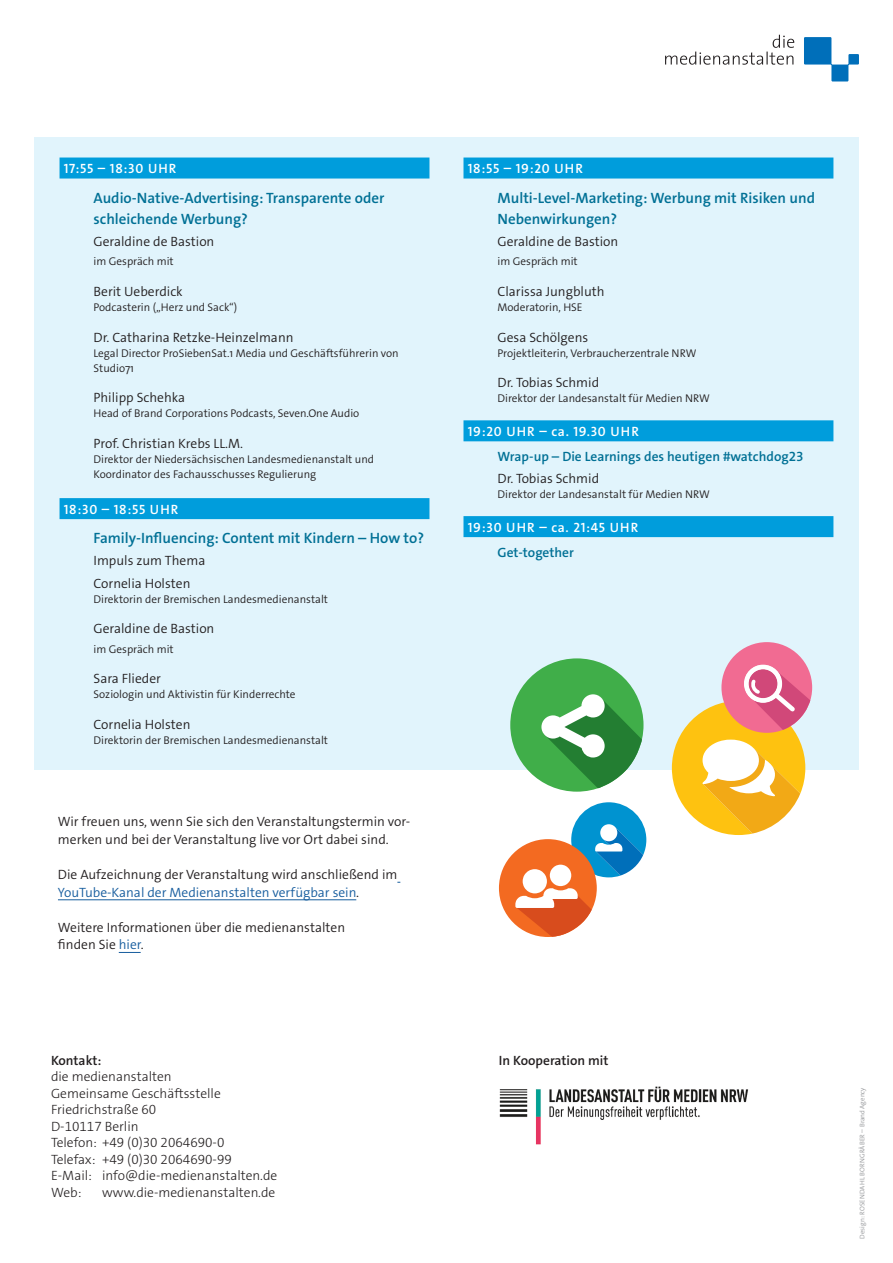
<style>
.page{position:relative;width:893px;height:1263px;background:#fff}
.page>*{position:absolute;margin:0;border:0;box-sizing:border-box;transform-origin:0 0}
._02a_Keynote{font:600 15px/21px "The Sans Os F";color:#007095}
._03_namen{font:300 13.5px "The Sans Os F";color:#231f20}
._09_Text{font:300 13.5px/17.5px "The Sans Os F";color:#231f20}
._02_Fließtext{font:300 13.5px "The Sans Os F";color:#231f20}
.Headline_Balken_Programm{font:600 13.5px "The Sans Os F";letter-spacing:.05em;color:#fff}
._02a_Keynote-2{font:600 13.5px "The Sans Os F";color:#007095}
._02_Fließtext-2{font:600 13.5px "The Sans Os F";color:#231f20}
._04_position{font:300 11.25px/15px "The Sans Os F";color:#231f20}
._03_namen-2{font:300 11.25px "The Sans Os F";color:#231f20}
._7_5_info{font:300 6.75px "The Sans Os F";letter-spacing:.005em;color:#939598}
.s1{color:#175d9e}
</style>
<div class="page">
<div style="left:34px;top:137px;width:825px;height:633px;background:#e1f4fc"></div>
<div style="left:60px;top:158px;width:369px;height:21px;background:#009ddc"></div>
<div style="left:60px;top:498px;width:369px;height:21px;background:#009ddc"></div>
<div style="left:463px;top:158px;width:370px;height:21px;background:#009ddc"></div>
<div style="left:463px;top:420px;width:370px;height:21px;background:#009ddc"></div>
<div style="left:463px;top:516px;width:370px;height:21px;background:#009ddc"></div>
<hr style="left:58px;top:899px;width:298px;height:1px;background:#175d9e">
<svg style="left:119px;top:952px;width:22px;height:1px"></svg>
<img style="left:500px;top:1086px;width:249px;height:59px">
<svg style="left:665px;top:35px;width:129px;height:30px"></svg>
<svg style="left:804px;top:37px;width:55px;height:44px"></svg>
<div style="left:510px;top:658px;width:133px;height:134px;background:#40ae49;border-radius:50%"></div>
<svg style="left:541px;top:694px;width:101px;height:94px"></svg>
<div style="left:721px;top:642px;width:91px;height:91px;background:#f16b92;border-radius:50%"></div>
<svg style="left:672px;top:664px;width:138px;height:171px"></svg>
<div style="left:499px;top:839px;width:98px;height:98px;background:#f36a21;border-radius:50%"></div>
<svg style="left:515px;top:802px;width:131px;height:135px"></svg>
<p class="Headline_Balken_Programm" style="left:64px;top:160px;width:114px">17:55 – 18:30 UHR</p>
<p class="_02a_Keynote" style="left:94px;top:187px;width:292px">Audio-Native-Advertising: Transparente oder schleichende Werbung?</p>
<p class="_03_namen" style="left:94px;top:233px;width:122px">Geraldine de Bastion</p>
<p class="_03_namen-2" style="left:94px;top:254px;width:82px">im Gespräch mit</p>
<p class="_03_namen" style="left:94px;top:283px;width:91px">Berit Ueberdick</p>
<p class="_04_position" style="left:94px;top:300px;width:145px">Podcasterin („Herz und Sack“)</p>
<p class="_03_namen" style="left:94px;top:328px;width:202px">Dr. Catharina Retzke-Heinzelmann</p>
<p class="_04_position" style="left:94px;top:345px;width:307px">Legal Director ProSiebenSat.1 Media und Geschäftsführerin von<br>Studio71</p>
<p class="_03_namen" style="left:94px;top:389px;width:93px">Philipp Schehka</p>
<p class="_04_position" style="left:94px;top:406px;width:267px">Head of Brand Corporations Podcasts, Seven.One Audio</p>
<p class="_03_namen" style="left:94px;top:435px;width:151px">Prof. Christian Krebs LL.M.</p>
<p class="_04_position" style="left:94px;top:452px;width:282px">Direktor der Niedersächsischen Landesmedienanstalt und<br>Koordinator des Fachausschusses Regulierung</p>
<p class="Headline_Balken_Programm" style="left:64px;top:500px;width:116px">18:30 – 18:55 UHR</p>
<p class="_02a_Keynote" style="left:94px;top:528px;width:332px">Family-Influencing: Content mit Kindern – How to?</p>
<p class="_03_namen" style="left:94px;top:552px;width:113px">Impuls zum Thema</p>
<p class="_03_namen" style="left:94px;top:574px;width:98px">Cornelia Holsten</p>
<p class="_04_position" style="left:94px;top:591px;width:236px">Direktorin der Bremischen Landesmedienanstalt</p>
<p class="_03_namen" style="left:94px;top:620px;width:122px">Geraldine de Bastion</p>
<p class="_03_namen-2" style="left:94px;top:642px;width:82px">im Gespräch mit</p>
<p class="_03_namen" style="left:94px;top:670px;width:69px">Sara Flieder</p>
<p class="_04_position" style="left:94px;top:687px;width:204px">Soziologin und Aktivistin für Kinderrechte</p>
<p class="_03_namen" style="left:94px;top:716px;width:98px">Cornelia Holsten</p>
<p class="_04_position" style="left:94px;top:733px;width:236px">Direktorin der Bremischen Landesmedienanstalt</p>
<p class="_09_Text" style="left:58px;top:813px;width:352px">Wir freuen uns, wenn Sie sich den Veranstaltungstermin vor&shy;merken und bei der Veranstaltung live vor Ort dabei sind.</p>
<p class="_09_Text" style="left:58px;top:866px;width:341px">Die Aufzeichnung der Veranstaltung wird anschließend im<br><span class="s1">YouTube-Kanal der Medienanstalten verfügbar sein</span>.</p>
<p class="_09_Text" style="left:58px;top:918px;width:289px">Weitere Informationen über die medienanstalten finden Sie <span class="s1">hier</span>.</p>
<p class="_02_Fließtext-2" style="left:51px;top:1051px;width:52px">Kontakt:</p>
<p class="_02_Fließtext" style="left:51px;top:1068px;width:122px">die medienanstalten</p>
<p class="_02_Fließtext" style="left:51px;top:1084px;width:171px">Gemeinsame Geschäftsstelle</p>
<p class="_02_Fließtext" style="left:51px;top:1101px;width:107px">Friedrichstraße 60</p>
<p class="_02_Fließtext" style="left:51px;top:1117px;width:89px">D-10117 Berlin</p>
<p class="_02_Fließtext" style="left:51px;top:1134px;width:175px">Telefon: +49 (0)30 2064690-0</p>
<p class="_02_Fließtext" style="left:51px;top:1150px;width:182px">Telefax: +49 (0)30 2064690-99</p>
<p class="_02_Fließtext" style="left:51px;top:1167px;width:228px">E-Mail: info@die-medienanstalten.de</p>
<p class="_02_Fließtext" style="left:51px;top:1183px;width:32px">Web:</p>
<p class="_02_Fließtext" style="left:102px;top:1183px;width:175px">www.die-medienanstalten.de</p>
<p class="Headline_Balken_Programm" style="left:468px;top:160px;width:117px">18:55 – 19:20 UHR</p>
<p class="_02a_Keynote" style="left:497px;top:187px;width:319px">Multi-Level-Marketing: Werbung mit Risiken und<br>Nebenwirkungen?</p>
<p class="_03_namen" style="left:497px;top:233px;width:122px">Geraldine de Bastion</p>
<p class="_03_namen-2" style="left:497px;top:254px;width:82px">im Gespräch mit</p>
<p class="_03_namen" style="left:497px;top:283px;width:109px">Clarissa Jungbluth</p>
<p class="_04_position" style="left:497px;top:300px;width:87px">Moderatorin, HSE</p>
<p class="_03_namen" style="left:497px;top:328px;width:92px">Gesa Schölgens</p>
<p class="_04_position" style="left:497px;top:345px;width:200px">Projektleiterin, Verbraucherzentrale NRW</p>
<p class="_03_namen" style="left:497px;top:374px;width:103px">Dr. Tobias Schmid</p>
<p class="_04_position" style="left:497px;top:391px;width:214px">Direktor der Landesanstalt für Medien NRW</p>
<p class="Headline_Balken_Programm" style="left:468px;top:423px;width:173px">19:20 UHR – ca. 19.30 UHR</p>
<p class="_02a_Keynote-2" style="left:497px;top:448px;width:308px">Wrap-up – Die Learnings des heutigen #watchdog23</p>
<p class="_03_namen" style="left:497px;top:470px;width:103px">Dr. Tobias Schmid</p>
<p class="_04_position" style="left:497px;top:487px;width:214px">Direktor der Landesanstalt für Medien NRW</p>
<p class="Headline_Balken_Programm" style="left:468px;top:518px;width:172px">19:30 UHR – ca. 21:45 UHR</p>
<p class="_02a_Keynote-2" style="left:497px;top:543px;width:78px">Get-together</p>
<p class="_02_Fließtext-2" style="left:499px;top:1051px;width:111px">In Kooperation mit</p>
<p class="_7_5_info" style="left:858px;top:1238px;width:153px;rotate:-90deg">Design: ROSENDAHL BORNGRÄBER – Brand Agency</p>
</div>
